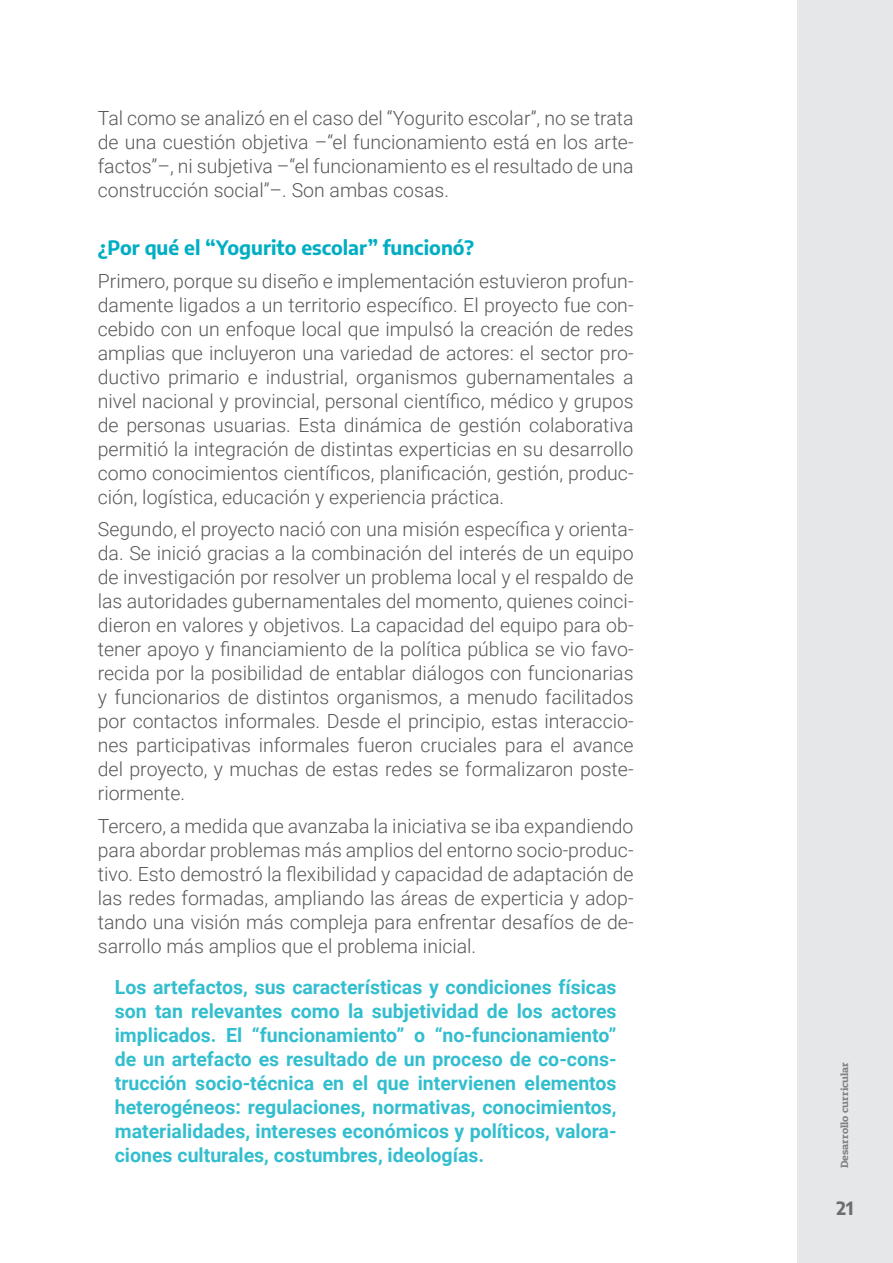
<style>
.page{position:relative;width:893px;height:1263px;background:#fff}
.page>*{position:absolute;margin:0;border:0;box-sizing:border-box;transform-origin:0 0}
.tEXTO{font:300 19.5px/24px "Roboto";color:#57585a;text-align:justify}
.destacado{font:700 19.5px/24px "Roboto";color:#33becf;text-align:justify}
.titulo_2{font:700 19.5px "Encode Sans";color:#00aec3}
.t1{font:700 18px "Encode Sans";color:#6c6d70}
.t2{font:10.5px "Patua One";color:#808285;scale:1.12 1}
</style>
<div class="page">
<div style="left:797px;top:0;width:96px;height:1263px;background:#e6e7e9"></div>
<p class="tEXTO" style="left:98px;top:106px;width:537px">Tal como se analizó en el caso del “Yogurito escolar”, no se trata de una cuestión objetiva –“el funcionamiento está en los arte&shy;factos”–, ni subjetiva –“el funcionamiento es el resultado de una construcción social”–. Son ambas cosas.</p>
<p class="titulo_2" style="left:98px;top:233px;width:378px">¿Por qué el “Yogurito escolar” funcionó?</p>
<p class="tEXTO" style="left:98px;top:268px;width:537px">Primero, porque su diseño e implementación estuvieron profun&shy;damente ligados a un territorio específico. El proyecto fue con&shy;cebido con un enfoque local que impulsó la creación de redes amplias que incluyeron una variedad de actores: el sector pro&shy;ductivo primario e industrial, organismos gubernamentales a nivel nacional y provincial, personal científico, médico y grupos de personas usuarias. Esta dinámica de gestión colaborativa permitió la integración de distintas experticias en su desarrollo como conocimientos científicos, planificación, gestión, produc&shy;ción, logística, educación y experiencia práctica.</p>
<p class="tEXTO" style="left:98px;top:517px;width:537px">Segundo, el proyecto nació con una misión específica y orienta&shy;da. Se inició gracias a la combinación del interés de un equipo de investigación por resolver un problema local y el respaldo de las autoridades gubernamentales del momento, quienes coinci&shy;dieron en valores y objetivos. La capacidad del equipo para ob&shy;tener apoyo y financiamiento de la política pública se vio favo&shy;recida por la posibilidad de entablar diálogos con funcionarias y funcionarios de distintos organismos, a menudo facilitados por contactos informales. Desde el principio, estas interaccio&shy;nes participativas informales fueron cruciales para el avance del proyecto, y muchas de estas redes se formalizaron poste&shy;riormente.</p>
<p class="tEXTO" style="left:98px;top:813px;width:537px">Tercero, a medida que avanzaba la iniciativa se iba expandiendo para abordar problemas más amplios del entorno socio-produc&shy;tivo. Esto demostró la flexibilidad y capacidad de adaptación de las redes formadas, ampliando las áreas de experticia y adop&shy;tando una visión más compleja para enfrentar desafíos de de&shy;sarrollo más amplios que el problema inicial.</p>
<p class="destacado" style="left:115px;top:974px;width:503px">Los artefactos, sus características y condiciones físicas son tan relevantes como la subjetividad de los actores implicados. El “funcionamiento” o “no-funcionamiento” de un artefacto es resultado de un proceso de co-cons&shy;trucción socio-técnica en el que intervienen elementos heterogéneos: regulaciones, normativas, conocimientos, materialidades, intereses económicos y políticos, valora&shy;ciones culturales, costumbres, ideologías.</p>
<p class="t2" style="left:838px;top:1168px;width:96px;rotate:-90deg">Desarrollo curricular</p>
<p class="t1" style="left:837px;top:1194px;width:19px">21</p>
</div>
